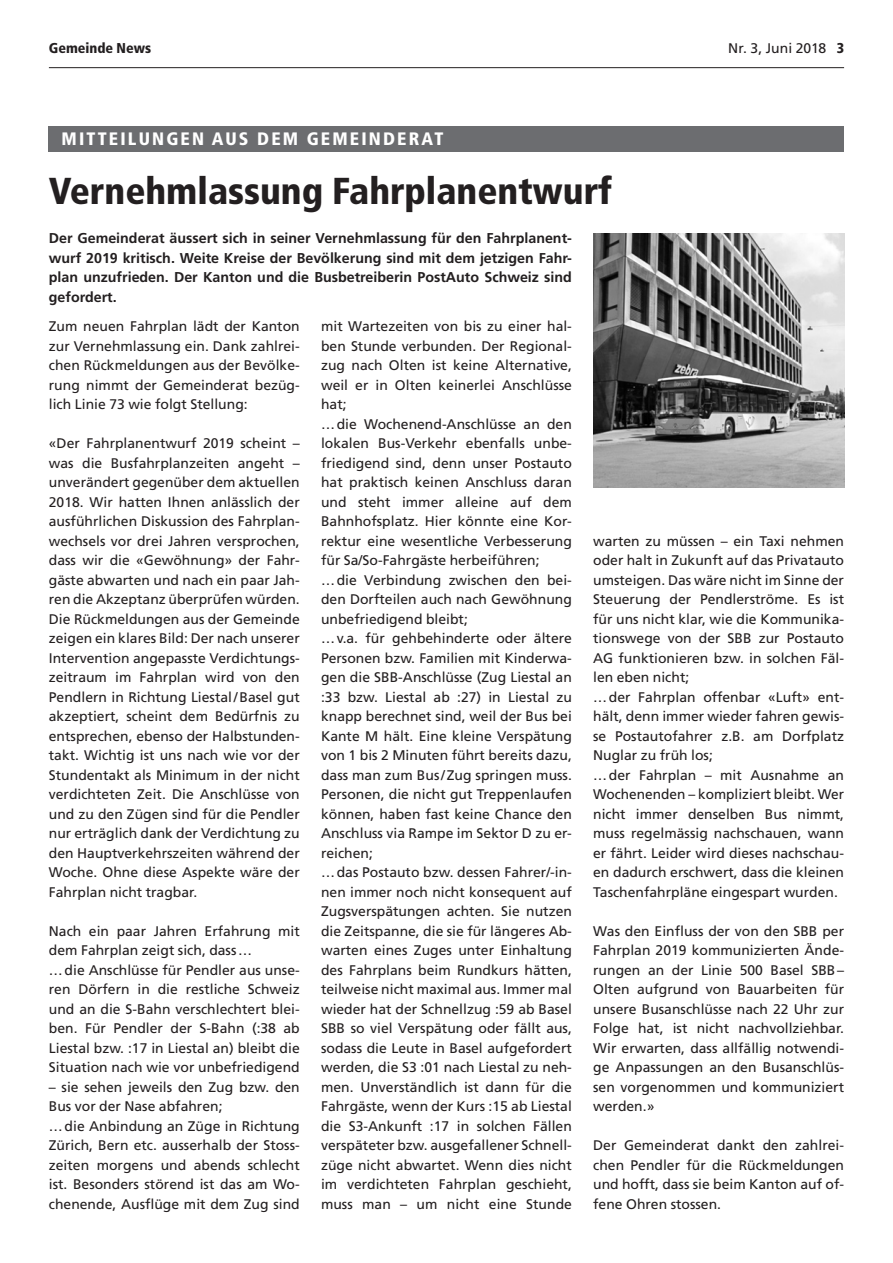
<style>
.page{position:relative;width:893px;height:1263px;background:#fff}
.page>*{position:absolute;margin:0;border:0;box-sizing:border-box;transform-origin:0 0}
.t1{font:900 condensed 37.5px "Frutiger LT";color:#231f20}
.t2{font:900 condensed 18px "Frutiger LT";letter-spacing:.12em;color:#fff}
.t3{font:700 14.25px/19.5px "Frutiger LT";color:#231f20;text-align:justify}
.t4{font:900 condensed 14.25px "Frutiger LT";color:#231f20}
.t5{font:13.95px/19.5px "Frutiger LT";color:#231f20;text-align:justify}
.s1{font-weight:900;font-stretch:condensed;font-size:14.25px}
</style>
<div class="page">
<hr style="left:49px;top:67px;width:795px;height:1px;background:#231f20">
<div style="left:49px;top:126px;width:795px;height:26px;background:#6c6d70"></div>
<img style="left:593px;top:234px;width:251px;height:253px">
<p class="t4" style="left:49px;top:40px;width:104px">Gemeinde News</p>
<p class="t5" style="left:728px;top:39px;width:117px">Nr. 3, Juni 2018 <span class="s1">3</span></p>
<p class="t2" style="left:62px;top:128px;width:383px">MITTEILUNGEN AUS DEM GEMEINDERAT</p>
<h1 class="t1" style="left:49px;top:169px;width:565px">Vernehmlassung Fahrplanentwurf</h1>
<p class="t3" style="left:49px;top:229px;width:525px">Der Gemeinderat äussert sich in seiner Vernehmlassung für den Fahrplanent&shy;wurf 2019 kritisch. Weite Kreise der Bevölkerung sind mit dem jetzigen Fahr&shy;plan unzufrieden. Der Kanton und die Busbetreiberin PostAuto Schweiz sind gefordert.</p>
<p class="t5" style="left:49px;top:317px;width:252px">Zum neuen Fahrplan lädt der Kanton zur Vernehmlassung ein. Dank zahlrei&shy;chen Rückmeldungen aus der Bevölke&shy;rung nimmt der Gemeinderat bezüg&shy;lich Linie 73 wie folgt Stellung:</p>
<p class="t5" style="left:49px;top:434px;width:252px">«Der Fahrplanentwurf 2019 scheint – was die Busfahrplanzeiten angeht – unverändert gegenüber dem aktuellen 2018. Wir hatten Ihnen anlässlich der ausführlichen Diskussion des Fahrplan&shy;wechsels vor drei Jahren versprochen, dass wir die «Gewöhnung» der Fahr&shy;gäste abwarten und nach ein paar Jah&shy;ren die Akzeptanz überprüfen würden.<br>Die Rückmeldungen aus der Gemeinde zeigen ein klares Bild: Der nach unserer Intervention angepasste Verdichtungs&shy;zeitraum im Fahrplan wird von den Pendlern in Richtung Liestal/Basel gut akzeptiert, scheint dem Bedürfnis zu entsprechen, ebenso der Halbstunden&shy;takt. Wichtig ist uns nach wie vor der Stundentakt als Minimum in der nicht verdichteten Zeit. Die Anschlüsse von und zu den Zügen sind für die Pendler nur erträglich dank der Verdichtung zu den Hauptverkehrszeiten während der Woche. Ohne diese Aspekte wäre der Fahrplan nicht tragbar.</p>
<p class="t5" style="left:49px;top:921px;width:252px;text-align:left">Nach ein paar Jahren Erfahrung mit dem Fahrplan zeigt sich, dass…<br>…die Anschlüsse für Pendler aus unse&shy;ren Dörfern in die restliche Schweiz und an die S-Bahn verschlechtert blei&shy;ben. Für Pendler der S-Bahn (:38 ab Liestal bzw. :17 in Liestal an) bleibt die Situation nach wie vor unbefriedigend</p>
<p class="t5" style="left:49px;top:1077px;width:252px;text-align:left">– sie sehen jeweils den Zug bzw. den Bus vor der Nase abfahren;<br>…die Anbindung an Züge in Richtung Zürich, Bern etc. ausserhalb der Stoss&shy;zeiten morgens und abends schlecht ist. Besonders störend ist das am Wo&shy;chenende, Ausflüge mit dem Zug sind</p>
<p class="t5" style="left:321px;top:317px;width:252px;text-align:left">mit Wartezeiten von bis zu einer hal&shy;ben Stunde verbunden. Der Regional&shy;zug nach Olten ist keine Alternative, weil er in Olten keinerlei Anschlüsse hat;<br>…die Wochenend-Anschlüsse an den lokalen Bus-Verkehr ebenfalls unbe&shy;friedigend sind, denn unser Postauto hat praktisch keinen Anschluss daran und steht immer alleine auf dem Bahnhofsplatz. Hier könnte eine Kor&shy;rektur eine wesentliche Verbesserung für Sa/So-Fahrgäste herbeiführen; …die Verbindung zwischen den bei&shy;den Dorfteilen auch nach Gewöhnung unbefriedigend bleibt;<br>…v.a. für gehbehinderte oder ältere Personen bzw. Familien mit Kinderwa&shy;gen die SBB-Anschlüsse (Zug Liestal an :33 bzw. Liestal ab :27) in Liestal zu knapp berechnet sind, weil der Bus bei Kante M hält. Eine kleine Verspätung von 1 bis 2 Minuten führt bereits dazu, dass man zum Bus/Zug springen muss.<br>Personen, die nicht gut Treppenlaufen können, haben fast keine Chance den Anschluss via Rampe im Sektor D zu er&shy;reichen;<br>…das Postauto bzw. dessen Fahrer/-in&shy;nen immer noch nicht konsequent auf Zugsverspätungen achten. Sie nutzen die Zeitspanne, die sie für längeres Ab&shy;warten eines Zuges unter Einhaltung des Fahrplans beim Rundkurs hätten, teilweise nicht maximal aus. Immer mal wieder hat der Schnellzug :59 ab Basel SBB so viel Verspätung oder fällt aus, sodass die Leute in Basel aufgefordert werden, die S3 :01 nach Liestal zu neh&shy;men. Unverständlich ist dann für die Fahrgäste, wenn der Kurs :15 ab Liestal die S3-Ankunft :17 in solchen Fällen verspäteter bzw. ausgefallener Schnell&shy;züge nicht abwartet. Wenn dies nicht im verdichteten Fahrplan geschieht, muss man – um nicht eine Stunde</p>
<p class="t5" style="left:593px;top:531px;width:252px;text-align:left">warten zu müssen – ein Taxi nehmen oder halt in Zukunft auf das Privatauto umsteigen. Das wäre nicht im Sinne der Steuerung der Pendlerströme. Es ist für uns nicht klar, wie die Kommunika&shy;tionswege von der SBB zur Postauto AG funktionieren bzw. in solchen Fäl&shy;len eben nicht;<br>…der Fahrplan offenbar «Luft» ent&shy;hält, denn immer wieder fahren gewis&shy;se Postautofahrer z.B. am Dorfplatz Nuglar zu früh los;<br>…der Fahrplan – mit Ausnahme an Wochenenden – kompliziert bleibt. Wer nicht immer denselben Bus nimmt, muss regelmässig nachschauen, wann er fährt. Leider wird dieses nachschau&shy;en dadurch erschwert, dass die kleinen Taschenfahrpläne eingespart wurden.</p>
<p class="t5" style="left:593px;top:921px;width:252px">Was den Einfluss der von den SBB per Fahrplan 2019 kommunizierten Ände&shy;rungen an der Linie 500 Basel SBB– Olten aufgrund von Bauarbeiten für unsere Busanschlüsse nach 22 Uhr zur Folge hat, ist nicht nachvollziehbar.<br>Wir erwarten, dass allfällig notwendi&shy;ge Anpassungen an den Busanschlüs&shy;sen vorgenommen und kommuniziert werden.»</p>
<p class="t5" style="left:593px;top:1136px;width:252px">Der Gemeinderat dankt den zahlrei&shy;chen Pendler für die Rückmeldungen und hofft, dass sie beim Kanton auf of&shy;fene Ohren stossen.</p>
</div>
